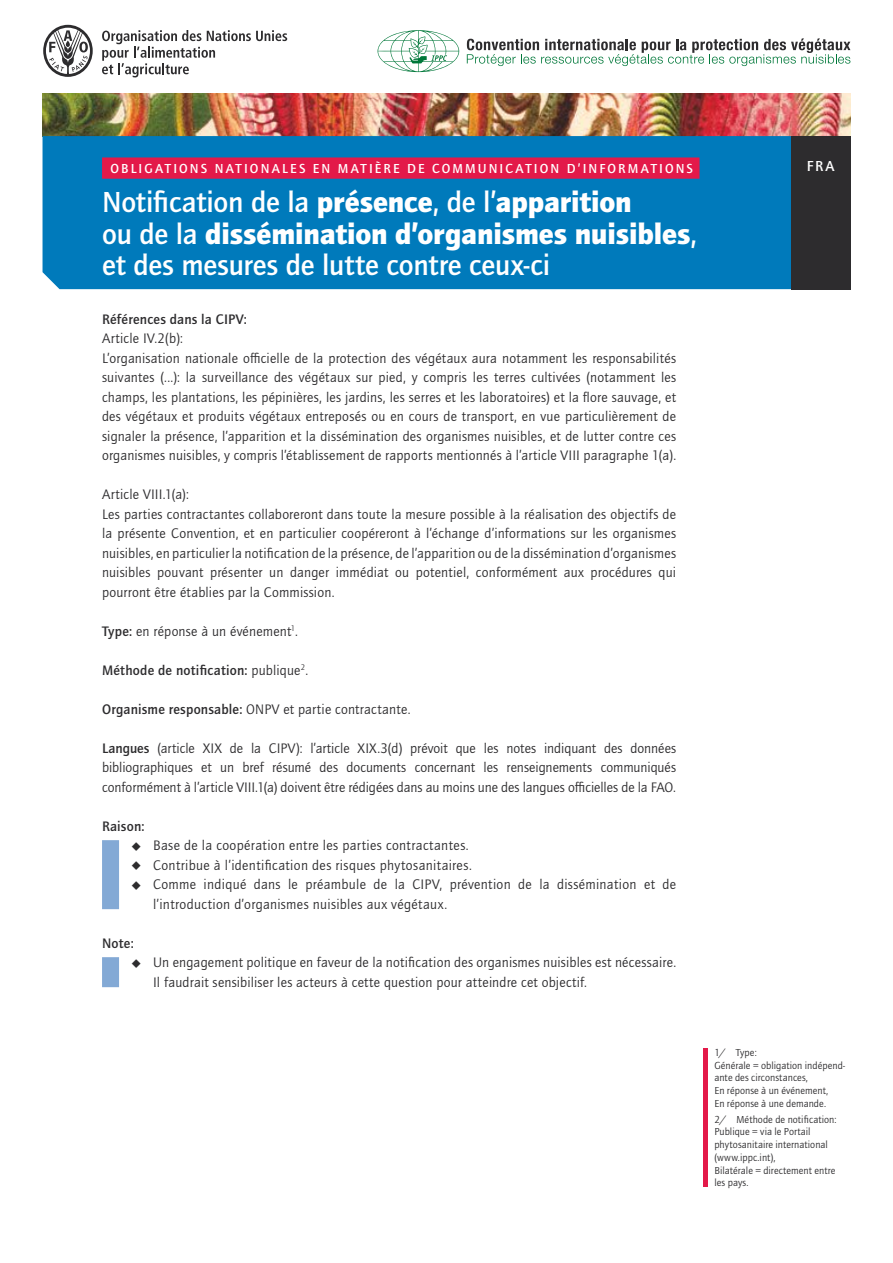
<style>
.page{position:relative;width:893px;height:1263px;background:#fff}
.page>*{position:absolute;margin:0;border:0;box-sizing:border-box;transform-origin:0 0}
.t1{font:500 30px/31.5px "Quay Sans ITC Std";color:#fff}
.t2{font:500 15px "Quay Sans ITC Std";color:#fff}
.t3{font:14.25px/19.5px "Quay Sans ITC Std";letter-spacing:.015em;color:#2d2c2e}
.t4{font:500 14.25px "Quay Sans ITC Std";letter-spacing:.015em;color:#2d2c2e}
.t5{font:500 13.5px "Quay Sans ITC Std";letter-spacing:.15em;color:#fff}
.t6{font:10.5px/12.8px "Quay Sans ITC Std";letter-spacing:.005em;color:#2d2c2e}
.s1{font-weight:900}
.s2{font-weight:500}
.s3{font-weight:400}
.s4{font-family:"European Pi One";font-size:9px}
</style>
<div class="page">
<img style="left:43px;top:94px;width:807px;height:42px">
<div style="left:43px;top:136px;width:748px;height:153px;background:#007abb"></div>
<div style="left:791px;top:136px;width:59px;height:153px;background:#2d2c2e"></div>
<hr style="left:704px;top:1048px;width:4px;height:138px;background:#e31949">
<svg style="left:43px;top:25px;width:50px;height:52px"></svg>
<svg style="left:102px;top:30px;width:185px;height:47px"></svg>
<svg style="left:378px;top:30px;width:81px;height:42px"></svg>
<svg style="left:467px;top:38px;width:383px;height:28px"></svg>
<div style="left:102px;top:840px;width:17px;height:69px;background:#83a9d5"></div>
<div style="left:102px;top:957px;width:17px;height:30px;background:#83a9d5"></div>
<div style="left:102px;top:157px;width:597px;height:22px;background:#e31949"></div>
<p class="t5" style="left:111px;top:161px;width:64px">Obligation</p>
<p class="t5" style="left:201px;top:161px;width:45px">s nation</p>
<p class="t5" style="left:272px;top:161px;width:172px">al es en m ati èr e de comm</p>
<p class="t5" style="left:478px;top:161px;width:20px">unic</p>
<p class="t5" style="left:516px;top:161px;width:20px">ation</p>
<p class="t5" style="left:567px;top:161px;width:52px">d’in form</p>
<p class="t5" style="left:641px;top:161px;width:20px">ation</p>
<p class="t5" style="left:687px;top:161px;width:8px">s</p>
<h1 class="t1" style="left:102px;top:187px;width:596px">Notification de la <span class="s1">présence</span>, de l’<span class="s1">apparition<br></span>ou de la <span class="s1">dissémination d’organismes nuisibles</span>, et des mesures de lutte contre ceux-ci</h1>
<p class="t4" style="left:102px;top:311px;width:146px">Références dans la CIPV:</p>
<p class="t3" style="left:102px;top:329px;width:576px">Article IV.2(b):<br>L’organisation nationale officielle de la protection des végétaux aura notamment les responsabilités suivantes (...): la surveillance des végétaux sur pied, y compris les terres cultivées (notamment les champs, les plantations, les pépinières, les jardins, les serres et les laboratoires) et la flore sauvage, et des végétaux et produits végétaux entreposés ou en cours de transport, en vue particulièrement de signaler la présence, l’apparition et la dissémination des organismes nuisibles, et de lutter contre ces organismes nuisibles, y compris l’établissement de rapports mentionnés à l’article VIII paragraphe 1(a).</p>
<p class="t3" style="left:102px;top:485px;width:576px">Article VIII.1(a):<br>Les parties contractantes collaboreront dans toute la mesure possible à la réalisation des objectifs de la présente Convention, et en particulier coopéreront à l’échange d’informations sur les organismes nuisibles, en particulier la notification de la présence, de l’apparition ou de la dissémination d’organismes nuisibles pouvant présenter un danger immédiat ou potentiel, conformément aux procédures qui pourront être établies par la Commission.</p>
<p class="t3" style="left:102px;top:621px;width:197px"><span class="s2">Type:</span> en réponse à un événement<sup>1</sup>.</p>
<p class="t4" style="left:102px;top:662px;width:208px">Méthode de notification: <span class="s3">publique</span><sup>2</sup><span class="s3">.</span></p>
<p class="t3" style="left:102px;top:699px;width:310px"><span class="s2">Organisme responsable:</span> ONPV et partie contractante.</p>
<p class="t3" style="left:102px;top:738px;width:576px;text-align:justify"><span class="s2">Langues</span> (article XIX de la CIPV): l’article XIX.3(d) prévoit que les notes indiquant des données bibliographiques et un bref résumé des documents concernant les renseignements communiqués conformément à l’article VIII.1(a) doivent être rédigées dans au moins une des langues officielles de la FAO.</p>
<p class="t4" style="left:102px;top:818px;width:44px">Raison:</p>
<p class="t3" style="left:132px;top:836px;width:338px"><span class="s4">+</span> Base de la coopération entre les parties contractantes.</p>
<p class="t3" style="left:132px;top:855px;width:341px"><span class="s4">+</span> Contribue à l’identification des risques phytosanitaires.</p>
<p class="t3" style="left:132px;top:875px;width:546px"><span class="s4">+</span> Comme indiqué dans le préambule de la CIPV, prévention de la dissémination et de</p>
<p class="t3" style="left:153px;top:894px;width:296px">l’introduction d’organismes nuisibles aux végétaux.</p>
<p class="t4" style="left:102px;top:935px;width:33px">Note:</p>
<p class="t3" style="left:132px;top:953px;width:546px"><span class="s4">+</span> Un engagement politique en faveur de la notification des organismes nuisibles est nécessaire.</p>
<p class="t3" style="left:153px;top:972px;width:435px">Il faudrait sensibiliser les acteurs à cette question pour atteindre cet objectif.</p>
<p class="t2" style="left:807px;top:158px;width:29px">fra</p>
<p class="t6" style="left:714px;top:1046px;width:132px">1/ Type:<br>Générale = obligation indépend&shy;ante des circonstances,<br>En réponse à un événement,<br>En réponse à une demande.</p>
<p class="t6" style="left:714px;top:1113px;width:124px">2/ Méthode de notification:<br>Publique = via le Portail phytosanitaire international (www.ippc.int),<br>Bilatérale = directement entre les pays.</p>
</div>
